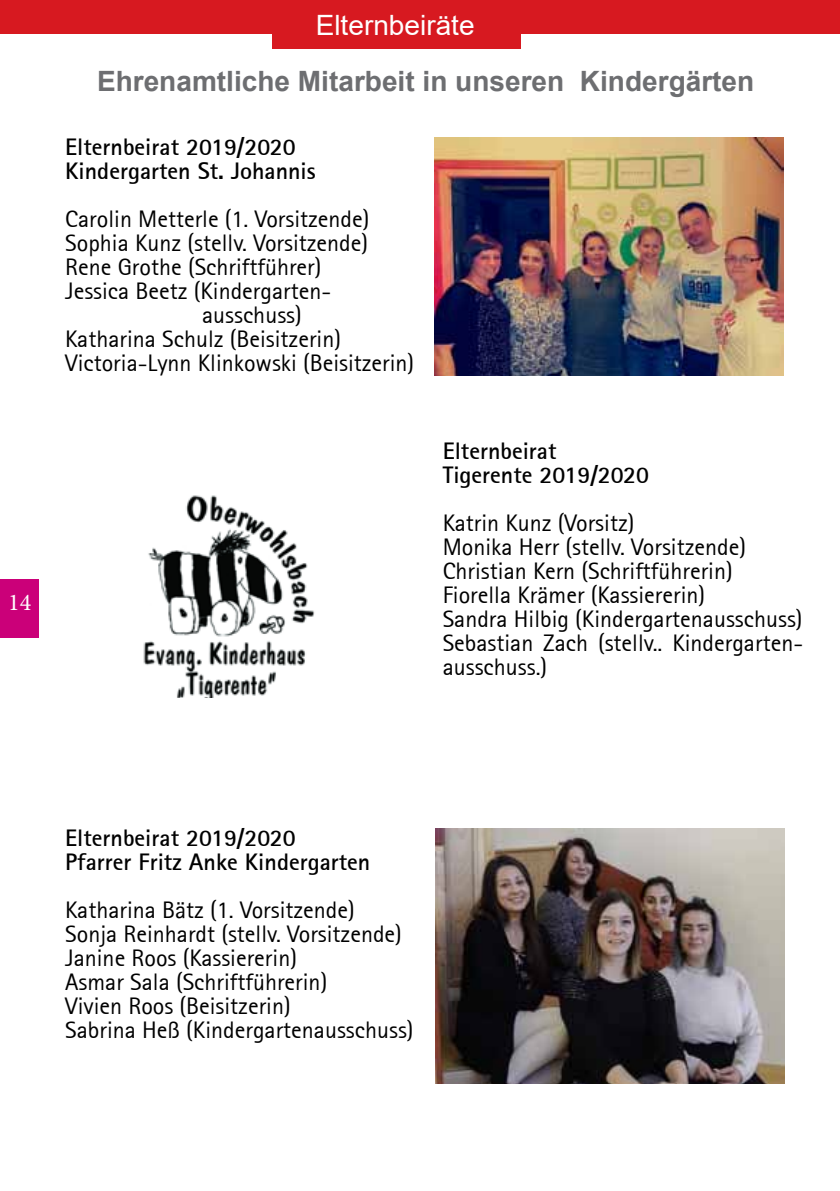
<style>
.page{position:relative;width:840px;height:1191px;background:#fff}
.page>*{position:absolute;margin:0;border:0;box-sizing:border-box;transform-origin:0 0}
.t1{font:700 28px "Arial";color:#6d6e71}
.t2{font:28px "Arial";color:#fff}
.t3{font:24px/24px "Rotis Sans Serif 55";color:#000}
.t4{font:24px/24px "Rotis Sans Serif Bold 65";color:#000}
.t5{font:24px "Minion Pro";color:#fff}
</style>
<div class="page">
<div style="left:0;top:579px;width:39px;height:59px;background:#cb0079"></div>
<div style="left:0;top:0;width:839px;height:33px;background:#d71920"></div>
<div style="left:272px;top:0;width:249px;height:49px;background:#d71920"></div>
<img style="left:434px;top:137px;width:348px;height:238px">
<img style="left:143px;top:495px;width:172px;height:203px">
<img style="left:435px;top:828px;width:349px;height:255px">
<p class="t5" style="left:8px;top:586px;width:25px">14</p>
<p class="t2" style="left:315px;top:6px;width:160px">Elternbeiräte</p>
<p class="t1" style="left:97px;top:62px;width:658px">Ehrenamtliche Mitarbeit in unseren Kindergärten</p>
<p class="t4" style="left:65px;top:135px;width:252px">Elternbeirat 2019/2020<br>Kindergarten St. Johannis</p>
<p class="t3" style="left:65px;top:207px;width:305px">Carolin Metterle (1. Vorsitzende)</p>
<p class="t3" style="left:65px;top:231px;width:304px">Sophia Kunz (stellv. Vorsitzende)</p>
<p class="t3" style="left:65px;top:255px;width:257px">Rene Grothe (Schriftführer)</p>
<p class="t3" style="left:65px;top:279px;width:267px">Jessica Beetz (Kindergarten-</p>
<p class="t3" style="left:202px;top:303px;width:101px">ausschuss)</p>
<p class="t3" style="left:65px;top:327px;width:277px">Katharina Schulz (Beisitzerin)</p>
<p class="t3" style="left:65px;top:351px;width:350px">Victoria-Lynn Klinkowski (Beisitzerin)</p>
<p class="t4" style="left:442px;top:438px;width:208px">Elternbeirat<br>Tigerente 2019/2020</p>
<p class="t3" style="left:442px;top:511px;width:362px">Katrin Kunz (Vorsitz)<br>Monika Herr (stellv. Vorsitzende)<br>Christian Kern (Schriftführerin)<br>Fiorella Krämer (Kassiererin)<br>Sandra Hilbig (Kindergartenausschuss)<br>Sebastian Zach (stellv.. Kindergarten&shy;ausschuss.)</p>
<p class="t4" style="left:65px;top:825px;width:306px">Elternbeirat 2019/2020<br>Pfarrer Fritz Anke Kindergarten</p>
<p class="t3" style="left:65px;top:897px;width:349px">Katharina Bätz (1. Vorsitzende)<br>Sonja Reinhardt (stellv. Vorsitzende)<br>Janine Roos (Kassiererin)<br>Asmar Sala (Schriftführerin)<br>Vivien Roos (Beisitzerin)<br>Sabrina Heß (Kindergartenausschuss)</p>
</div>
